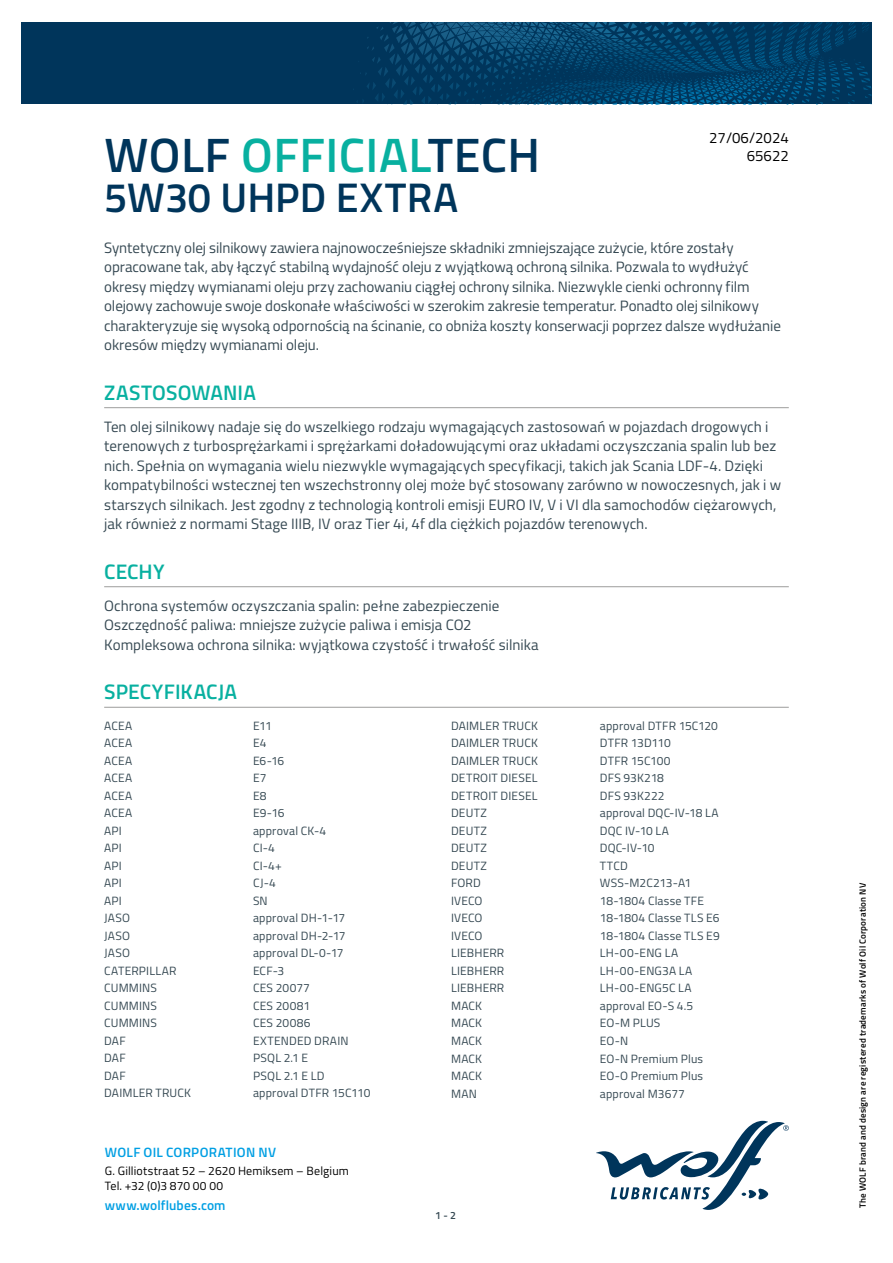
<style>
.page{position:relative;width:893px;height:1263px;background:#fff}
.page>*{position:absolute;margin:0;border:0;box-sizing:border-box;transform-origin:0 0}
.t1{font:600 48.3px "Titillium";letter-spacing:.01em;color:#00355b}
.t2{font:600 41.4px "Titillium";color:#00355b}
.t3{font:600 21px "Titillium";letter-spacing:.005em;color:#08b0a0}
.t4{font:15px/19.5px "Titillium";letter-spacing:.005em;color:#364953}
.t5{font:15px/18px "Titillium";color:#000;text-align:right}
.t6{font:600 13.5px "Titillium";letter-spacing:.015em;color:#009fe3}
.t7{font:12px "Titillium";letter-spacing:.015em;color:#364953}
.t8{font:12px/14.4px "Titillium";letter-spacing:.015em;color:#000}
.t9{font:600 10.5px "Titillium";color:#364953}
.t10{font:600 9px "Titillium";letter-spacing:.025em;color:#000}
.s1{color:#08b0a0}
</style>
<div class="page">
<svg style="left:596px;top:1121px;width:193px;height:89px"></svg>
<svg style="left:21px;top:22px;width:851px;height:82px;fill:#00355b"></svg>
<hr style="left:104px;top:407px;width:685px;height:1px;background:#9d9d9c">
<hr style="left:104px;top:586px;width:685px;height:1px;background:#9d9d9c">
<hr style="left:104px;top:707px;width:685px;height:1px;background:#9d9d9c">
<p class="t5" style="left:709px;top:128px;width:81px">27/06/2024<br>65622</p>
<h1 class="t1" style="left:104px;top:118px;width:437px">WOLF <span class="s1">OFFICIAL</span>TECH</h1>
<h2 class="t2" style="left:104px;top:166px;width:356px">5W30 UHPD EXTRA</h2>
<p class="t4" style="left:104px;top:237px;width:678px">Syntetyczny olej silnikowy zawiera najnowocześniejsze składniki zmniejszające zużycie, które zostały opracowane tak, aby łączyć stabilną wydajność oleju z wyjątkową ochroną silnika. Pozwala to wydłużyć okresy między wymianami oleju przy zachowaniu ciągłej ochrony silnika. Niezwykle cienki ochronny film olejowy zachowuje swoje doskonałe właściwości w szerokim zakresie temperatur. Ponadto olej silnikowy charakteryzuje się wysoką odpornością na ścinanie, co obniża koszty konserwacji poprzez dalsze wydłużanie okresów między wymianami oleju.</p>
<h3 class="t3" style="left:104px;top:376px;width:153px">ZASTOSOWANIA</h3>
<p class="t4" style="left:104px;top:416px;width:679px">Ten olej silnikowy nadaje się do wszelkiego rodzaju wymagających zastosowań w pojazdach drogowych i terenowych z turbosprężarkami i sprężarkami doładowującymi oraz układami oczyszczania spalin lub bez nich. Spełnia on wymagania wielu niezwykle wymagających specyfikacji, takich jak Scania LDF-4. Dzięki kompatybilności wstecznej ten wszechstronny olej może być stosowany zarówno w nowoczesnych, jak i w starszych silnikach. Jest zgodny z technologią kontroli emisji EURO IV, V i VI dla samochodów ciężarowych, jak również z normami Stage IIIB, IV oraz Tier 4i, 4f dla ciężkich pojazdów terenowych.</p>
<h3 class="t3" style="left:104px;top:555px;width:62px">CECHY</h3>
<p class="t4" style="left:104px;top:595px;width:436px">Ochrona systemów oczyszczania spalin: pełne zabezpieczenie<br>Oszczędność paliwa: mniejsze zużycie paliwa i emisja CO2<br>Kompleksowa ochrona silnika: wyjątkowa czystość i trwałość silnika</p>
<h3 class="t3" style="left:104px;top:676px;width:134px">SPECYFIKACJA</h3>
<p class="t7" style="left:104px;top:717px;width:30px">ACEA</p>
<p class="t7" style="left:253px;top:717px;width:20px">E11</p>
<p class="t7" style="left:104px;top:734px;width:30px">ACEA</p>
<p class="t7" style="left:253px;top:734px;width:15px">E4</p>
<p class="t7" style="left:104px;top:752px;width:30px">ACEA</p>
<p class="t7" style="left:253px;top:752px;width:33px">E6-16</p>
<p class="t7" style="left:104px;top:769px;width:30px">ACEA</p>
<p class="t7" style="left:253px;top:769px;width:15px">E7</p>
<p class="t7" style="left:104px;top:787px;width:30px">ACEA</p>
<p class="t7" style="left:253px;top:787px;width:15px">E8</p>
<p class="t7" style="left:104px;top:804px;width:30px">ACEA</p>
<p class="t7" style="left:253px;top:804px;width:33px">E9-16</p>
<p class="t7" style="left:104px;top:822px;width:19px">API</p>
<p class="t7" style="left:253px;top:822px;width:75px">approval CK-4</p>
<p class="t7" style="left:104px;top:839px;width:19px">API</p>
<p class="t7" style="left:253px;top:839px;width:24px">CI-4</p>
<p class="t7" style="left:104px;top:857px;width:19px">API</p>
<p class="t7" style="left:253px;top:857px;width:31px">CI-4+</p>
<p class="t7" style="left:104px;top:874px;width:19px">API</p>
<p class="t7" style="left:253px;top:874px;width:24px">CJ-4</p>
<p class="t7" style="left:104px;top:892px;width:19px">API</p>
<p class="t7" style="left:253px;top:892px;width:16px">SN</p>
<p class="t7" style="left:104px;top:909px;width:27px">JASO</p>
<p class="t7" style="left:253px;top:909px;width:94px">approval DH-1-17</p>
<p class="t7" style="left:104px;top:927px;width:27px">JASO</p>
<p class="t7" style="left:253px;top:927px;width:94px">approval DH-2-17</p>
<p class="t7" style="left:104px;top:944px;width:27px">JASO</p>
<p class="t7" style="left:253px;top:944px;width:92px">approval DL-0-17</p>
<p class="t7" style="left:104px;top:962px;width:74px">CATERPILLAR</p>
<p class="t7" style="left:253px;top:962px;width:33px">ECF-3</p>
<p class="t7" style="left:104px;top:979px;width:54px">CUMMINS</p>
<p class="t7" style="left:253px;top:979px;width:58px">CES 20077</p>
<p class="t7" style="left:104px;top:997px;width:54px">CUMMINS</p>
<p class="t7" style="left:253px;top:997px;width:59px">CES 20081</p>
<p class="t7" style="left:104px;top:1014px;width:54px">CUMMINS</p>
<p class="t7" style="left:253px;top:1014px;width:59px">CES 20086</p>
<p class="t7" style="left:104px;top:1032px;width:23px">DAF</p>
<p class="t7" style="left:253px;top:1032px;width:97px">EXTENDED DRAIN</p>
<p class="t7" style="left:104px;top:1049px;width:23px">DAF</p>
<p class="t7" style="left:253px;top:1049px;width:57px">PSQL 2.1 E</p>
<p class="t7" style="left:104px;top:1067px;width:23px">DAF</p>
<p class="t7" style="left:253px;top:1067px;width:73px">PSQL 2.1 E LD</p>
<p class="t7" style="left:104px;top:1084px;width:88px">DAIMLER TRUCK</p>
<p class="t7" style="left:253px;top:1084px;width:119px">approval DTFR 15C110</p>
<p class="t7" style="left:451px;top:717px;width:88px">DAIMLER TRUCK</p>
<p class="t7" style="left:600px;top:717px;width:120px">approval DTFR 15C120</p>
<p class="t7" style="left:451px;top:734px;width:88px">DAIMLER TRUCK</p>
<p class="t7" style="left:600px;top:734px;width:73px">DTFR 13D110</p>
<p class="t7" style="left:451px;top:752px;width:88px">DAIMLER TRUCK</p>
<p class="t7" style="left:600px;top:752px;width:72px">DTFR 15C100</p>
<p class="t7" style="left:451px;top:769px;width:88px">DETROIT DIESEL</p>
<p class="t7" style="left:600px;top:769px;width:66px">DFS 93K218</p>
<p class="t7" style="left:451px;top:787px;width:88px">DETROIT DIESEL</p>
<p class="t7" style="left:600px;top:787px;width:66px">DFS 93K222</p>
<p class="t7" style="left:451px;top:804px;width:38px">DEUTZ</p>
<p class="t7" style="left:600px;top:804px;width:120px">approval DQC-IV-18 LA</p>
<p class="t7" style="left:451px;top:822px;width:38px">DEUTZ</p>
<p class="t7" style="left:600px;top:822px;width:71px">DQC IV-10 LA</p>
<p class="t7" style="left:451px;top:839px;width:38px">DEUTZ</p>
<p class="t7" style="left:600px;top:839px;width:56px">DQC-IV-10</p>
<p class="t7" style="left:451px;top:857px;width:38px">DEUTZ</p>
<p class="t7" style="left:600px;top:857px;width:29px">TTCD</p>
<p class="t7" style="left:451px;top:874px;width:31px">FORD</p>
<p class="t7" style="left:600px;top:874px;width:93px">WSS-M2C213-A1</p>
<p class="t7" style="left:451px;top:892px;width:33px">IVECO</p>
<p class="t7" style="left:600px;top:892px;width:106px">18-1804 Classe TFE</p>
<p class="t7" style="left:451px;top:909px;width:33px">IVECO</p>
<p class="t7" style="left:600px;top:909px;width:121px">18-1804 Classe TLS E6</p>
<p class="t7" style="left:451px;top:927px;width:33px">IVECO</p>
<p class="t7" style="left:600px;top:927px;width:121px">18-1804 Classe TLS E9</p>
<p class="t7" style="left:451px;top:944px;width:55px">LIEBHERR</p>
<p class="t7" style="left:600px;top:944px;width:80px">LH-00-ENG LA</p>
<p class="t7" style="left:451px;top:962px;width:55px">LIEBHERR</p>
<p class="t7" style="left:600px;top:962px;width:94px">LH-00-ENG3A LA</p>
<p class="t7" style="left:451px;top:979px;width:55px">LIEBHERR</p>
<p class="t7" style="left:600px;top:979px;width:93px">LH-00-ENG5C LA</p>
<p class="t7" style="left:451px;top:997px;width:33px">MACK</p>
<p class="t7" style="left:600px;top:997px;width:95px">approval EO-S 4.5</p>
<p class="t7" style="left:451px;top:1014px;width:33px">MACK</p>
<p class="t7" style="left:600px;top:1014px;width:62px">EO-M PLUS</p>
<p class="t7" style="left:451px;top:1032px;width:33px">MACK</p>
<p class="t7" style="left:600px;top:1032px;width:30px">EO-N</p>
<p class="t7" style="left:451px;top:1049px;width:33px">MACK</p>
<p class="t7" style="left:600px;top:1049px;width:105px">EO-N Premium Plus</p>
<p class="t7" style="left:451px;top:1067px;width:33px">MACK</p>
<p class="t7" style="left:600px;top:1067px;width:105px">EO-O Premium Plus</p>
<p class="t7" style="left:451px;top:1084px;width:27px">MAN</p>
<p class="t7" style="left:600px;top:1084px;width:87px">approval M3677</p>
<p class="t6" style="left:105px;top:1142px;width:173px">WOLF OIL CORPORATION NV</p>
<p class="t8" style="left:105px;top:1163px;width:246px">G. Gilliotstraat 52 – 2620 Hemiksem – Belgium<br>Tel. +32 (0)3 870 00 00</p>
<p class="t6" style="left:105px;top:1195px;width:122px">www.wolflubes.com</p>
<p class="t9" style="left:435px;top:1207px;width:22px">1 - 2</p>
<p class="t10" style="left:856px;top:1208px;width:326px;rotate:-90deg">The WOLF brand and design are registered trademarks of Wolf Oil Corporation NV</p>
</div>
